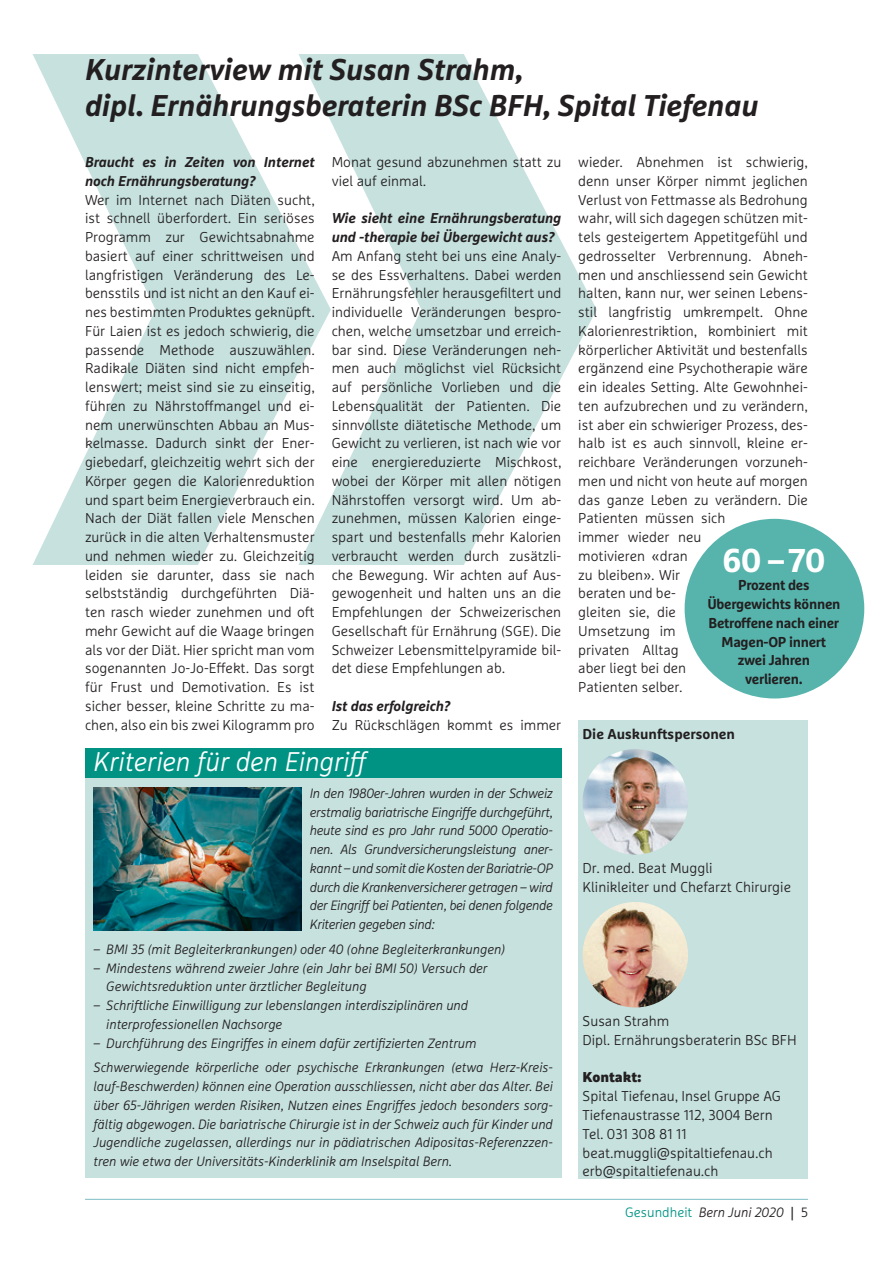
<style>
.page{position:relative;width:893px;height:1263px;background:#fff}
.page>*{position:absolute;margin:0;border:0;box-sizing:border-box;transform-origin:0 0}
.Untertitel_Frutiger{font:700 33px "Marselis Pro";color:#fff}
.Spitzmarke_2{font:italic 700 30px "Marselis Pro";color:#231f20}
.Kasten_Balken{font:italic 300 27px "Marselis Pro";color:#fff}
.Grundschrift{font:300 14.25px/18.8px "Marselis Pro";color:#231f20;text-align:justify}
.Lead{font:italic 700 14.25px/18.8px "Marselis Pro";color:#231f20}
.Zwischentitel{font:700 14.25px "Marselis Pro";letter-spacing:-.02em;color:#231f20}
.Grundschrift-2{font:700 14.25px "Marselis Pro";color:#231f20}
.Grundschrift-3{font:900 14.25px "Marselis Pro";color:#231f20}
.Kasten_Text{font:italic 300 13.5px/18.8px "Marselis Pro";color:#231f20;text-align:justify}
.s1{font-style:normal;color:#009384}
.s2{font-family:"The Mix";font-weight:600;font-style:normal}
.s3{font-style:normal}
</style>
<div class="page">
<hr style="left:85px;top:1199px;width:723px;height:1px;background:#7dbcc4">
<svg style="left:33px;top:54px;width:564px;height:511px;fill:#c6e1de"></svg>
<div style="left:85px;top:748px;width:476px;height:429px;background:#c6e1de"></div>
<div style="left:578px;top:720px;width:230px;height:458px;background:#c6e1de"></div>
<img style="left:583px;top:749px;width:105px;height:106px;border-radius:53px">
<img style="left:583px;top:902px;width:105px;height:105px;border-radius:53px">
<div style="left:85px;top:748px;width:476px;height:30px;background:#009384"></div>
<img style="left:94px;top:787px;width:207px;height:143px">
<div style="left:685px;top:519px;width:179px;height:179px;background:#56b4ac;border-radius:50%"></div>
<p class="Spitzmarke_2" style="left:85px;top:51px;width:440px">Kurzinterview mit Susan Strahm,</p>
<p class="Spitzmarke_2" style="left:85px;top:87px;width:675px">dipl. Ernährungsberaterin BSc BFH, Spital Tiefenau</p>
<p class="Lead" style="left:85px;top:152px;width:231px">Braucht es in Zeiten von Internet noch Ernährungsberatung?</p>
<p class="Grundschrift" style="left:85px;top:190px;width:231px">Wer im Internet nach Diäten sucht, ist schnell überfordert. Ein seriöses Programm zur Gewichtsabnahme basiert auf einer schrittweisen und langfristigen Veränderung des Le&shy;bensstils und ist nicht an den Kauf ei&shy;nes bestimmten Produktes geknüpft.<br>Für Laien ist es jedoch schwierig, die passende Methode auszuwählen.<br>Radikale Diäten sind nicht empfeh&shy;lenswert; meist sind sie zu einseitig, führen zu Nährstoffmangel und ei&shy;nem unerwünschten Abbau an Mus&shy;kelmasse. Dadurch sinkt der Ener&shy;giebedarf, gleichzeitig wehrt sich der Körper gegen die Kalorienreduktion und spart beim Energieverbrauch ein.<br>Nach der Diät fallen viele Menschen zurück in die alten Verhaltensmuster und nehmen wieder zu. Gleichzeitig leiden sie darunter, dass sie nach selbstständig durchgeführten Diä&shy;ten rasch wieder zunehmen und oft mehr Gewicht auf die Waage bringen als vor der Diät. Hier spricht man vom sogenannten Jo-Jo-Effekt. Das sorgt für Frust und Demotivation. Es ist sicher besser, kleine Schritte zu ma&shy;chen, also ein bis zwei Kilogramm pro</p>
<p class="Grundschrift" style="left:332px;top:152px;width:231px">Monat gesund abzunehmen statt zu viel auf einmal.</p>
<p class="Lead" style="left:332px;top:209px;width:231px">Wie sieht eine Ernährungsberatung und -therapie bei Übergewicht aus?</p>
<p class="Grundschrift" style="left:332px;top:246px;width:231px">Am Anfang steht bei uns eine Analy&shy;se des Essverhaltens. Dabei werden Ernährungsfehler herausgefiltert und individuelle Veränderungen bespro&shy;chen, welche umsetzbar und erreich&shy;bar sind. Diese Veränderungen neh&shy;men auch möglichst viel Rücksicht auf persönliche Vorlieben und die Lebensqualität der Patienten. Die sinnvollste diätetische Methode, um Gewicht zu verlieren, ist nach wie vor eine energiereduzierte Mischkost, wobei der Körper mit allen nötigen Nährstoffen versorgt wird. Um ab&shy;zunehmen, müssen Kalorien einge&shy;spart und bestenfalls mehr Kalorien verbraucht werden durch zusätzli&shy;che Bewegung. Wir achten auf Aus&shy;gewogenheit und halten uns an die Empfehlungen der Schweizerischen Gesellschaft für Ernährung (SGE). Die Schweizer Lebensmittelpyramide bil&shy;det diese Empfehlungen ab.</p>
<p class="Lead" style="left:332px;top:696px;width:120px">Ist das erfolgreich?</p>
<p class="Grundschrift" style="left:332px;top:715px;width:231px">Zu Rückschlägen kommt es immer</p>
<p class="Grundschrift" style="left:578px;top:152px;width:231px;text-align:left">wieder. Abnehmen ist schwierig, denn unser Körper nimmt jeglichen<br>Verlust von Fettmasse als Bedrohung wahr, will sich dagegen schützen mit&shy;tels gesteigertem Appetitgefühl und gedrosselter Verbrennung. Abneh&shy;men und anschliessend sein Gewicht halten, kann nur, wer seinen Lebens&shy;stil langfristig umkrempelt. Ohne<br>Kalorienrestriktion, kombiniert mit körperlicher Aktivität und bestenfalls ergänzend eine Psychotherapie wäre ein ideales Setting. Alte Gewohnhei&shy;ten aufzubrechen und zu verändern, ist aber ein schwieriger Prozess, des&shy;halb ist es auch sinnvoll, kleine er&shy;reichbare Veränderungen vorzuneh&shy;men und nicht von heute auf morgen das ganze Leben zu verändern. Die<br>Patienten müssen sich<br>immer wieder neu<br>motivieren «dran<br>zu bleiben». Wir<br>beraten und be-<br>gleiten sie, die<br>Umsetzung im<br>privaten Alltag<br>aber liegt bei den<br>Patienten selber.</p>
<p class="Untertitel_Frutiger" style="left:722px;top:539px;width:104px">60 –70</p>
<p class="Zwischentitel" style="left:738px;top:576px;width:73px">Prozent des</p>
<p class="Zwischentitel" style="left:707px;top:595px;width:135px">Übergewichts können</p>
<p class="Zwischentitel" style="left:708px;top:614px;width:132px">Betroffene nach einer</p>
<p class="Zwischentitel" style="left:722px;top:633px;width:106px">Magen-OP innert</p>
<p class="Zwischentitel" style="left:738px;top:651px;width:74px">zwei Jahren</p>
<p class="Zwischentitel" style="left:745px;top:670px;width:59px">verlieren.</p>
<p class="Grundschrift-2" style="left:583px;top:725px;width:154px">Die Auskunftspersonen</p>
<p class="Kasten_Balken" style="left:94px;top:745px;width:279px">Kriterien für den Eingriff</p>
<p class="Kasten_Text" style="left:310px;top:783px;width:245px">In den 1980er-Jahren wurden in der Schweiz erstmalig bariatrische Eingriffe durchgeführt, heute sind es pro Jahr rund 5000 Operatio&shy;nen. Als Grundversicherungsleistung aner&shy;kannt – und somit die Kosten der Bariatrie-OP durch die Krankenversicherer getragen – wird der Eingriff bei Patienten, bei denen folgende Kriterien gegeben sind:</p>
<p class="Kasten_Text" style="left:94px;top:939px;width:413px">– BMI 35 (mit Begleiterkrankungen) oder 40 (ohne Begleiterkrankungen)</p>
<p class="Kasten_Text" style="left:94px;top:958px;width:395px">– Mindestens während zweier Jahre (ein Jahr bei BMI 50) Versuch der</p>
<p class="Kasten_Text" style="left:106px;top:977px;width:262px">Gewichtsreduktion unter ärztlicher Begleitung</p>
<p class="Kasten_Text" style="left:94px;top:996px;width:376px">– Schriftliche Einwilligung zur lebenslangen interdisziplinären und</p>
<p class="Kasten_Text" style="left:106px;top:1014px;width:177px">interprofessionellen Nachsorge</p>
<p class="Kasten_Text" style="left:94px;top:1033px;width:384px">– Durchführung des Eingriffes in einem dafür zertifizierten Zentrum</p>
<p class="Kasten_Text" style="left:94px;top:1058px;width:461px">Schwerwiegende körperliche oder psychische Erkrankungen (etwa Herz-Kreis&shy;lauf-Beschwerden) können eine Operation ausschliessen, nicht aber das Alter. Bei über 65-Jährigen werden Risiken, Nutzen eines Engriffes jedoch besonders sorg&shy;fältig abgewogen. Die bariatrische Chirurgie ist in der Schweiz auch für Kinder und Jugendliche zugelassen, allerdings nur in pädiatrischen Adipositas-Referenzzen&shy;tren wie etwa der Universitäts-Kinderklinik am Inselspital Bern.</p>
<p class="Grundschrift" style="left:583px;top:859px;width:131px">Dr. med. Beat Muggli</p>
<p class="Grundschrift" style="left:583px;top:877px;width:210px">Klinikleiter und Chefarzt Chirurgie</p>
<p class="Grundschrift" style="left:583px;top:1011px;width:88px">Susan Strahm</p>
<p class="Grundschrift" style="left:583px;top:1030px;width:216px">Dipl. Ernährungsberaterin BSc BFH</p>
<p class="Grundschrift-3" style="left:583px;top:1068px;width:60px">Kontakt:</p>
<p class="Grundschrift" style="left:583px;top:1086px;width:200px">Spital Tiefenau, Insel Gruppe AG</p>
<p class="Grundschrift" style="left:583px;top:1105px;width:192px">Tiefenaustrasse 112, 3004 Bern</p>
<p class="Grundschrift" style="left:583px;top:1124px;width:106px">Tel. 031 308 81 11</p>
<p class="Grundschrift" style="left:583px;top:1143px;width:192px">beat.muggli@spitaltiefenau.ch</p>
<p class="Grundschrift" style="left:583px;top:1161px;width:137px">erb@spitaltiefenau.ch</p>
<p class="Kasten_Text" style="left:625px;top:1202px;width:184px"><span class="s1">Gesundheit</span> Bern Juni 2020 <span class="s2">|</span> <span class="s3">5</span></p>
</div>
